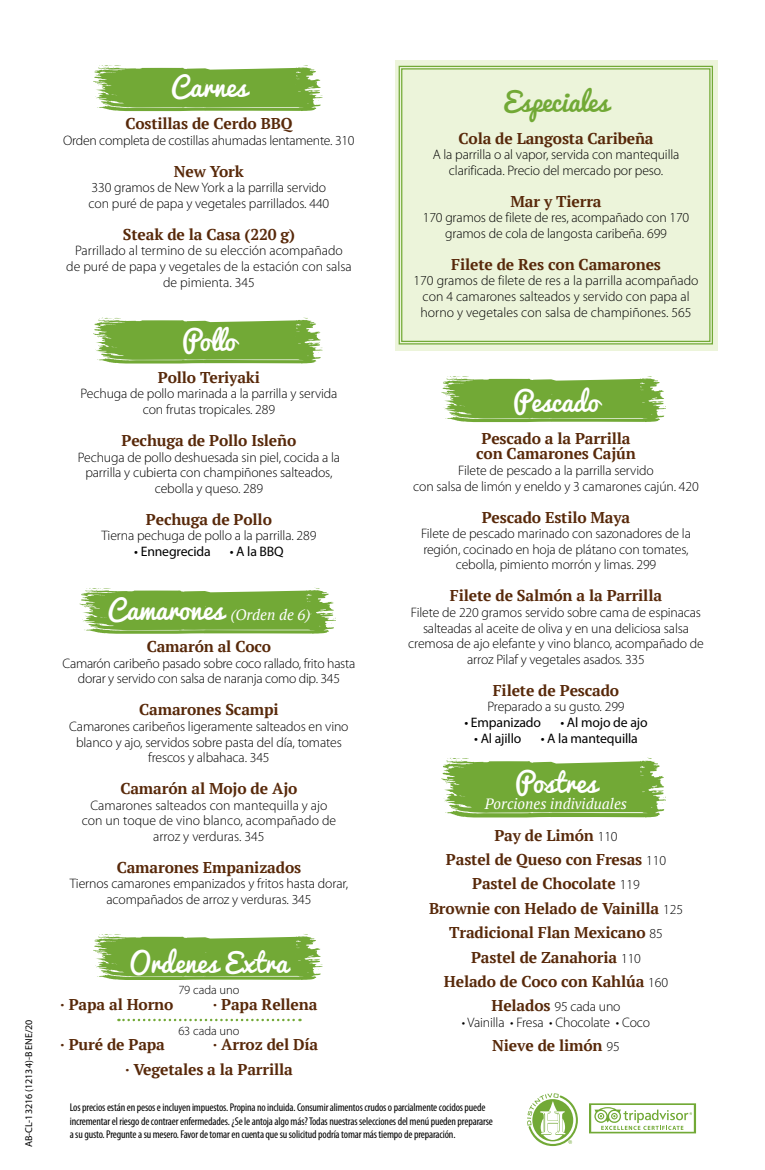
<style>
.page{position:relative;width:765px;height:1170px;background:#fff}
.page>*{position:absolute;margin:0;border:0;box-sizing:border-box;transform-origin:0 0}
.t1{font:26.25px "Pacifico";color:#fff}
.t2{font:26.25px "Pacifico";color:#72a936}
.t3{font:700 15.62px/24.4px "PT Serif";letter-spacing:-.01em;color:#58290a;text-align:center}
.t4{font:italic 15px "PT Serif";color:#fff}
.t5{font:300 13.75px/15.6px "Myriad Pro";letter-spacing:-.01em;color:#000;text-align:center}
.t6{font:13.75px "Myriad Pro";letter-spacing:-.01em;color:#000}
.t7{font:300 12.5px "Myriad Pro";letter-spacing:-.005em;color:#000}
.t8{font:condensed 11.25px/13.5px "Myriad Pro";letter-spacing:-.015em;color:#000}
.t9{font:10px "Myriad Pro";color:#000}
.s1{font-family:"Pacifico";font-style:normal;font-size:26.25px}
.s2{font-family:"Myriad Pro";font-weight:300;font-size:13.75px;color:#000}
.s3{font-family:"PT Serif";font-weight:700;font-size:15.62px;color:#58290a}
</style>
<div class="page">
<svg style="left:527px;top:1093px;width:51px;height:53px"></svg>
<svg style="left:589px;top:1103px;width:107px;height:30px"></svg>
<svg style="left:441px;top:376px;width:225px;height:46px;background:#89b756"></svg>
<svg style="left:441px;top:758px;width:225px;height:60px;background:#89b757"></svg>
<svg style="left:93px;top:65px;width:229px;height:46px;background:#88b656"></svg>
<svg style="left:93px;top:317px;width:229px;height:47px;background:#8bb859"></svg>
<svg style="left:93px;top:934px;width:229px;height:46px;background:#88b656"></svg>
<svg style="left:79px;top:588px;width:257px;height:46px;background:#89b756"></svg>
<div style="left:395px;top:60px;width:322px;height:291px;background:#ecf4da"></div>
<svg style="left:398px;top:65px;width:315px;height:280px"></svg>
<div style="left:401px;top:68px;width:310px;height:274px;border:1px solid #72a936"></div>
<svg style="left:118px;top:1019px;width:183px;height:2px"></svg>
<p class="t9" style="left:23px;top:1147px;width:129px;rotate:-90deg">AB-CL-13216 (12134)-B ENE/20</p>
<h1 class="t1" style="left:171px;top:64px;width:77px">Carnes</h1>
<p class="t3" style="left:125px;top:111px;width:169px">Costillas de Cerdo BBQ</p>
<p class="t5" style="left:63px;top:132px;width:293px">Orden completa de costillas ahumadas lentamente. 310</p>
<p class="t3" style="left:174px;top:159px;width:72px">New York</p>
<p class="t5" style="left:89px;top:180px;width:242px;text-align:left">330 gramos de New York a la parrilla servido con puré de papa y vegetales parrillados. 440</p>
<p class="t3" style="left:123px;top:222px;width:173px">Steak de la Casa (220 g)</p>
<p class="t5" style="left:66px;top:243px;width:287px">Parrillado al termino de su elección acompañado<br>de puré de papa y vegetales de la estación con salsa de pimienta. 345</p>
<h1 class="t1" style="left:182px;top:318px;width:55px">Pollo</h1>
<p class="t3" style="left:158px;top:365px;width:104px">Pollo Teriyaki</p>
<p class="t5" style="left:81px;top:386px;width:258px">Pechuga de pollo marinada a la parrilla y servida con frutas tropicales. 289</p>
<p class="t3" style="left:122px;top:428px;width:176px">Pechuga de Pollo Isleño</p>
<p class="t5" style="left:78px;top:449px;width:264px">Pechuga de pollo deshuesada sin piel, cocida a la parrilla y cubierta con champiñones salteados, cebolla y queso. 289</p>
<p class="t3" style="left:146px;top:507px;width:127px">Pechuga de Pollo</p>
<p class="t5" style="left:101px;top:528px;width:217px">Tierna pechuga de pollo a la parrilla. 289</p>
<p class="t6" style="left:134px;top:544px;width:78px">• Ennegrecida</p>
<p class="t6" style="left:230px;top:544px;width:56px">• A la BBQ</p>
<p class="t4" style="left:107px;top:605px;width:205px"><span class="s1">Camarones</span> (Orden de 6)</p>
<p class="t3" style="left:147px;top:634px;width:126px">Camarón al Coco</p>
<p class="t5" style="left:63px;top:656px;width:294px">Camarón caribeño pasado sobre coco rallado, frito hasta dorar y servido con salsa de naranja como dip. 345</p>
<p class="t3" style="left:139px;top:697px;width:141px">Camarones Scampi</p>
<p class="t5" style="left:69px;top:719px;width:281px">Camarones caribeños ligeramente salteados en vino blanco y ajo, servidos sobre pasta del día, tomates frescos y albahaca. 345</p>
<p class="t3" style="left:120px;top:776px;width:179px">Camarón al Mojo de Ajo</p>
<p class="t5" style="left:82px;top:797px;width:256px">Camarones salteados con mantequilla y ajo con un toque de vino blanco, acompañado de arroz y verduras. 345</p>
<p class="t3" style="left:117px;top:855px;width:186px">Camarones Empanizados</p>
<p class="t5" style="left:70px;top:876px;width:280px">Tiernos camarones empanizados y fritos hasta dorar, acompañados de arroz y verduras. 345</p>
<h1 class="t1" style="left:130px;top:939px;width:160px">Ordenes Extra</h1>
<p class="t7" style="left:178px;top:983px;width:62px">79 cada uno</p>
<p class="t3" style="left:60px;top:992px;width:115px">· Papa al Horno</p>
<p class="t3" style="left:213px;top:992px;width:106px">· Papa Rellena</p>
<p class="t7" style="left:178px;top:1024px;width:63px">63 cada uno</p>
<p class="t3" style="left:60px;top:1032px;width:106px">· Puré de Papa</p>
<p class="t3" style="left:125px;top:1032px;width:195px;text-align:left;text-indent:88px">· Arroz del Día · Vegetales a la Parrilla</p>
<h1 class="t2" style="left:504px;top:78px;width:106px">Especiales</h1>
<p class="t3" style="left:459px;top:126px;width:197px">Cola de Langosta Caribeña</p>
<p class="t5" style="left:433px;top:147px;width:248px">A la parrilla o al vapor, servida con mantequilla clarificada. Precio del mercado por peso.</p>
<p class="t3" style="left:511px;top:189px;width:93px">Mar y Tierra</p>
<p class="t5" style="left:423px;top:210px;width:268px">170 gramos de filete de res, acompañado con 170 gramos de cola de langosta caribeña. 699</p>
<p class="t3" style="left:451px;top:252px;width:211px">Filete de Res con Camarones</p>
<p class="t5" style="left:414px;top:273px;width:287px">170 gramos de filete de res a la parrilla acompañado con 4 camarones salteados y servido con papa al horno y vegetales con salsa de champiñones. 565</p>
<h1 class="t1" style="left:513px;top:379px;width:87px">Pescado</h1>
<p class="t3" style="left:476px;top:430px;width:161px;line-height:15.6px">Pescado a la Parrilla con Camarones Cajún</p>
<p class="t5" style="left:413px;top:463px;width:287px">Filete de pescado a la parrilla servido<br>con salsa de limón y eneldo y 3 camarones cajún. 420</p>
<p class="t3" style="left:482px;top:505px;width:150px">Pescado Estilo Maya</p>
<p class="t5" style="left:421px;top:526px;width:271px">Filete de pescado marinado con sazonadores de la región, cocinado en hoja de plátano con tomates, cebolla, pimiento morrón y limas. 299</p>
<p class="t3" style="left:450px;top:583px;width:214px">Filete de Salmón a la Parrilla</p>
<p class="t5" style="left:408px;top:605px;width:297px">Filete de 220 gramos servido sobre cama de espinacas salteadas al aceite de oliva y en una deliciosa salsa cremosa de ajo elefante y vino blanco, acompañado de arroz Pilaf y vegetales asados. 335</p>
<p class="t3" style="left:493px;top:678px;width:128px">Filete de Pescado</p>
<p class="t5" style="left:487px;top:699px;width:139px">Preparado a su gusto. 299</p>
<p class="t6" style="left:464px;top:715px;width:78px">• Empanizado</p>
<p class="t6" style="left:560px;top:715px;width:89px">• Al mojo de ajo</p>
<p class="t6" style="left:474px;top:730px;width:49px">• Al ajillo</p>
<p class="t6" style="left:541px;top:730px;width:99px">• A la mantequilla</p>
<h1 class="t1" style="left:515px;top:759px;width:83px">Postres</h1>
<p class="t4" style="left:485px;top:794px;width:144px">Porciones individuales</p>
<p class="t3" style="left:429px;top:823px;width:256px">Pay de Limón <span class="s2">110<br></span>Pastel de Queso con Fresas <span class="s2">110<br></span>Pastel de Chocolate <span class="s2">119<br></span>Brownie con Helado de Vainilla <span class="s2">125<br></span>Tradicional Flan Mexicano <span class="s2">85<br></span>Pastel de Zanahoria <span class="s2">110<br></span>Helado de Coco con Kahlúa <span class="s2">160</span></p>
<p class="t5" style="left:491px;top:999px;width:131px"><span class="s3">Helados</span> 95 cada uno</p>
<p class="t5" style="left:462px;top:1015px;width:190px">• Vainilla • Fresa • Chocolate • Coco</p>
<p class="t3" style="left:492px;top:1033px;width:129px">Nieve de limón <span class="s2">95</span></p>
<p class="t8" style="left:70px;top:1101px;width:425px">Los precios están en pesos e incluyen impuestos. Propina no incluida. Consumir alimentos crudos o parcialmente cocidos puede incrementar el riesgo de contraer enfermedades. ¿Se le antoja algo más? Todas nuestras selecciones del menú pueden prepararse a su gusto. Pregunte a su mesero. Favor de tomar en cuenta que su solicitud podría tomar más tiempo de preparación.</p>
</div>
